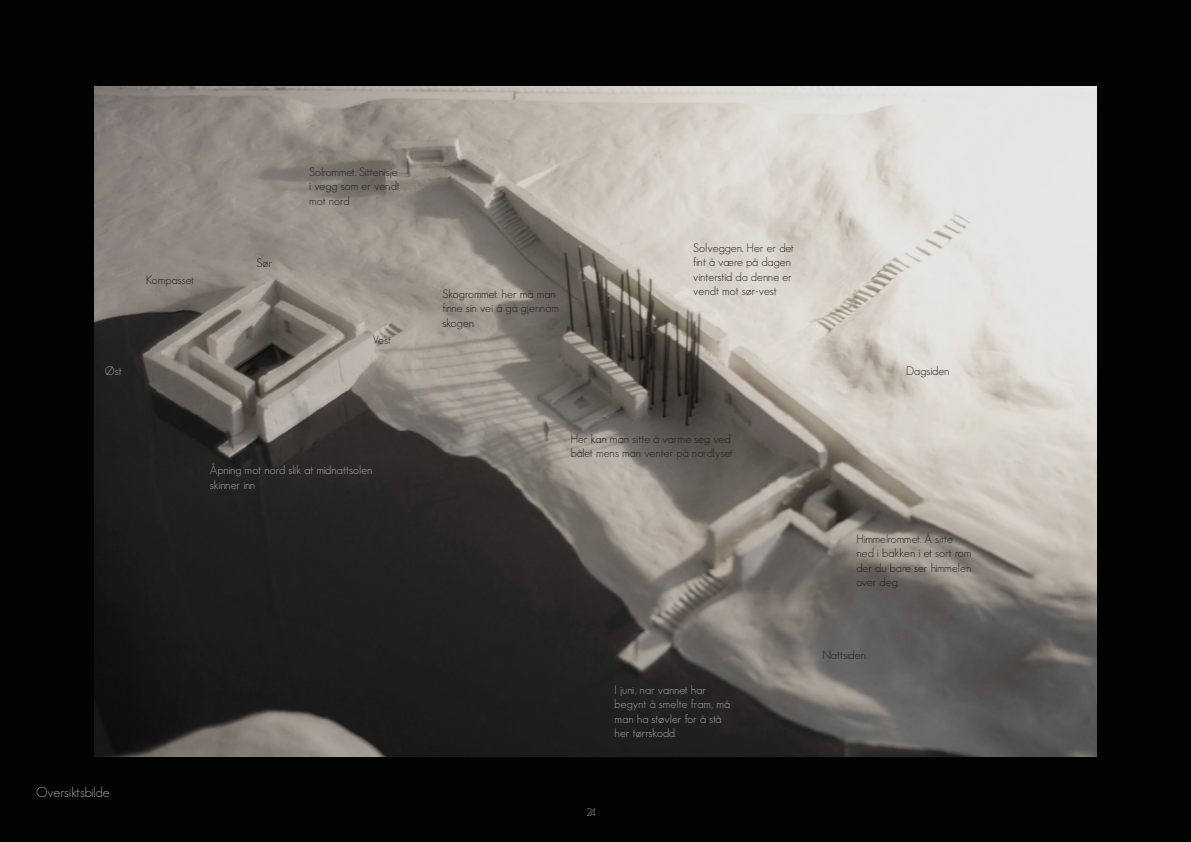
<style>
.page{position:relative;width:1191px;height:842px;background:#010202}
.page>*{position:absolute;margin:0;border:0;box-sizing:border-box;transform-origin:0 0}
.t1{font:300 14px "Geosans";color:#a5a6aa}
.t2{font:300 12px/14.4px "Geosans";color:#231f20}
.t3{font:300 12px/14.4px "Geosans";color:#a5a6aa}
.t4{font:300 11px "Geosans";color:#a5a6aa}
</style>
<div class="page">
<img style="left:94px;top:87px;width:1002px;height:669px">
<p class="t2" style="left:146px;top:272px;width:50px">Kompasset</p>
<p class="t3" style="left:105px;top:364px;width:18px">Øst</p>
<p class="t2" style="left:257px;top:256px;width:17px">Sør</p>
<p class="t2" style="left:309px;top:164px;width:92px">Solrommet. Sittenisje i vegg som er vendt mot nord</p>
<p class="t2" style="left:373px;top:333px;width:20px">Vest</p>
<p class="t3" style="left:210px;top:463px;width:164px">Åpning mot nord slik at midnattsolen skinner inn</p>
<p class="t1" style="left:36px;top:784px;width:75px">Oversiktsbilde</p>
<p class="t2" style="left:442px;top:286px;width:118px">Skogrommet. her må man finne sin vei å gå gjennom skogen</p>
<p class="t2" style="left:693px;top:241px;width:102px">Solveggen. Her er det fint å være på dagen vinterstid da denne er vendt mot sør-vest</p>
<p class="t2" style="left:570px;top:431px;width:164px">Her kan man sitte å varme seg ved bålet mens man venter på nordlyset</p>
<p class="t3" style="left:614px;top:683px;width:117px">I juni, nar vannet har begynt å smelte fram, må man ha støvler for å stå her tørrskodd.</p>
<p class="t4" style="left:586px;top:806px;width:11px">24</p>
<p class="t2" style="left:906px;top:363px;width:45px">Dagsiden</p>
<p class="t2" style="left:856px;top:532px;width:117px">Himmelrommet. Å sitte ned i bakken i et sort rom der du bare ser himmelen over deg.</p>
<p class="t2" style="left:822px;top:647px;width:45px">Nattsiden</p>
</div>
